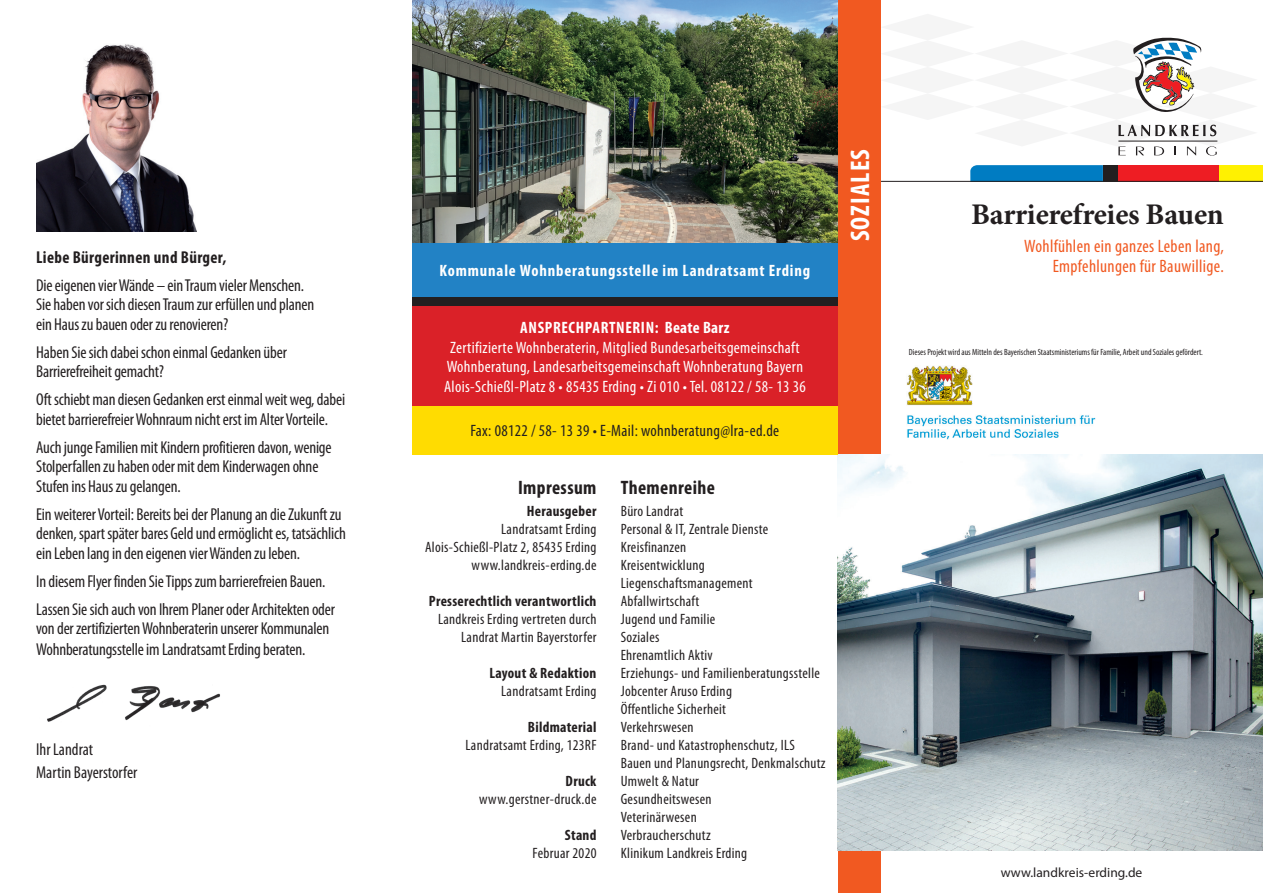
<style>
.page{position:relative;width:1263px;height:893px;background:#fff}
.page>*{position:absolute;margin:0;border:0;box-sizing:border-box;transform-origin:0 0}
.t1{font:700 30px "Minion Pro";letter-spacing:-.01em;color:#231f20}
.t2{font:700 condensed 27px "Myriad Pro";letter-spacing:.04em;color:#fff}
.t3{font:700 condensed 19.5px "Myriad Pro";letter-spacing:.02em;color:#231f20}
.t4{font:condensed 18px/19.5px "Myriad Pro";letter-spacing:.02em;color:#f15921;text-align:right}
.t5{font:condensed 17.25px/19.5px "Myriad Pro";letter-spacing:-.01em;color:#231f20}
.t6{font:700 condensed 17.25px "Myriad Pro";letter-spacing:.02em;color:#231f20}
.t7{font:condensed 16.5px/19.5px "Myriad Pro";letter-spacing:.02em;color:#fff;text-align:center}
.t8{font:700 condensed 16.5px "Myriad Pro";letter-spacing:.05em;color:#fff}
.t9{font:condensed 16.5px "Myriad Pro";letter-spacing:.02em;color:#231f20}
.t10{font:condensed 15px/18px "Myriad Pro";letter-spacing:.02em;color:#231f20;text-align:right}
.t11{font:700 condensed 15px "Myriad Pro";letter-spacing:.02em;color:#231f20}
.t12{font:13.5px "Myriad Pro";color:#231f20}
.t13{font:condensed 9px "Myriad Pro";color:#231f20}
</style>
<div class="page">
<svg style="left:970px;top:165px;width:133px;height:16px;background:#047dc1"></svg>
<div style="left:1218px;top:165px;width:45px;height:16px;background:#fff101"></div>
<div style="left:1117px;top:165px;width:102px;height:16px;background:#ee1d23"></div>
<div style="left:1103px;top:165px;width:14px;height:16px;background:#231f20"></div>
<svg style="left:880px;top:14px;width:338px;height:142px"></svg>
<hr style="left:877px;top:181px;width:386px;height:1px;background:#231f20">
<div style="left:838px;top:0;width:42px;height:893px;background:#f15921"></div>
<img style="left:47px;top:684px;width:173px;height:38px">
<img style="left:36px;top:44px;width:161px;height:187px">
<img style="left:838px;top:454px;width:425px;height:396px">
<img style="left:412px;top:0;width:426px;height:243px">
<div style="left:412px;top:306px;width:426px;height:100px;background:#da2128"></div>
<div style="left:412px;top:243px;width:426px;height:55px;background:#2282c5"></div>
<div style="left:412px;top:406px;width:426px;height:48px;background:#ffdc01"></div>
<div style="left:412px;top:298px;width:426px;height:8px;background:#231f20"></div>
<img style="left:907px;top:366px;width:189px;height:73px">
<p class="t6" style="left:36px;top:246px;width:192px">Liebe Bürgerinnen und Bürger,</p>
<p class="t5" style="left:36px;top:275px;width:280px">Die eigenen vier Wände – ein Traum vieler Menschen.<br>Sie haben vor sich diesen Traum zur erfüllen und planen ein Haus zu bauen oder zu renovieren?</p>
<p class="t5" style="left:36px;top:342px;width:252px">Haben Sie sich dabei schon einmal Gedanken über<br>Barrierefreiheit gemacht?</p>
<p class="t5" style="left:36px;top:390px;width:310px">Oft schiebt man diesen Gedanken erst einmal weit weg, dabei bietet barrierefreier Wohnraum nicht erst im Alter Vorteile.</p>
<p class="t5" style="left:36px;top:437px;width:297px">Auch junge Familien mit Kindern profitieren davon, wenige<br>Stolperfallen zu haben oder mit dem Kinderwagen ohne<br>Stufen ins Haus zu gelangen.</p>
<p class="t5" style="left:36px;top:504px;width:311px">Ein weiterer Vorteil: Bereits bei der Planung an die Zukunft zu denken, spart später bares Geld und ermöglicht es, tatsächlich ein Leben lang in den eigenen vier Wänden zu leben.</p>
<p class="t5" style="left:36px;top:567px;width:300px;line-height:28px">In diesem Flyer finden Sie Tipps zum barrierefreien Bauen.<br>Lassen Sie sich auch von Ihrem Planer oder Architekten oder</p>
<p class="t5" style="left:36px;top:618px;width:295px;line-height:21px">von der zertifizierten Wohnberaterin unserer Kommunalen<br>Wohnberatungsstelle im Landratsamt Erding beraten.</p>
<p class="t5" style="left:36px;top:737px;width:103px;line-height:23.7px">Ihr Landrat<br>Martin Bayerstorfer</p>
<p class="t8" style="left:440px;top:261px;width:372px">Kommunale Wohnberatungsstelle im Landratsamt Erding</p>
<p class="t8" style="left:520px;top:317px;width:211px">ANSPRECHPARTNERIN: Beate Barz</p>
<p class="t7" style="left:444px;top:337px;width:363px">Zertifizierte Wohnberaterin, Mitglied Bundesarbeitsgemeinschaft<br>Wohnberatung, Landesarbeitsgemeinschaft Wohnberatung Bayern<br>Alois-Schießl-Platz 8 • 85435 Erding • Zi 010 • Tel. 08122 / 58- 13 36</p>
<p class="t9" style="left:470px;top:421px;width:310px">Fax: 08122 / 58- 13 39 • E-Mail: wohnberatung@lra-ed.de</p>
<p class="t3" style="left:518px;top:475px;width:80px">Impressum</p>
<p class="t11" style="left:527px;top:502px;width:71px">Herausgeber</p>
<p class="t10" style="left:425px;top:520px;width:173px">Landratsamt Erding<br>Alois-Schießl-Platz 2, 85435 Erding www.landkreis-erding.de</p>
<p class="t11" style="left:429px;top:592px;width:169px">Presserechtlich verantwortlich</p>
<p class="t10" style="left:438px;top:610px;width:160px">Landkreis Erding vertreten durch<br>Landrat Martin Bayerstorfer</p>
<p class="t11" style="left:489px;top:664px;width:109px">Layout &amp; Redaktion</p>
<p class="t10" style="left:501px;top:682px;width:97px">Landratsamt Erding</p>
<p class="t11" style="left:528px;top:718px;width:70px">Bildmaterial</p>
<p class="t10" style="left:466px;top:736px;width:132px">Landratsamt Erding, 123RF</p>
<p class="t11" style="left:566px;top:772px;width:32px">Druck</p>
<p class="t10" style="left:479px;top:790px;width:119px">www.gerstner-druck.de</p>
<p class="t11" style="left:565px;top:826px;width:33px">Stand</p>
<p class="t10" style="left:533px;top:844px;width:65px">Februar 2020</p>
<p class="t3" style="left:621px;top:475px;width:96px">Themenreihe</p>
<p class="t10" style="left:621px;top:502px;width:206px;text-align:left">Büro Landrat<br>Personal &amp; IT, Zentrale Dienste<br>Kreisfinanzen<br>Kreisentwicklung<br>Liegenschaftsmanagement<br>Abfallwirtschaft<br>Jugend und Familie<br>Soziales<br>Ehrenamtlich Aktiv<br>Erziehungs- und Familienberatungsstelle<br>Jobcenter Aruso Erding<br>Öffentliche Sicherheit<br>Verkehrswesen<br>Brand- und Katastrophenschutz, ILS<br>Bauen und Planungsrecht, Denkmalschutz<br>Umwelt &amp; Natur<br>Gesundheitswesen<br>Veterinärwesen<br>Verbraucherschutz<br>Klinikum Landkreis Erding</p>
<h2 class="t2" style="left:843px;top:241px;width:94px;rotate:-90deg">SOZIALES</h2>
<h1 class="t1" style="left:971px;top:193px;width:254px">Barrierefreies Bauen</h1>
<p class="t4" style="left:1024px;top:236px;width:201px">Wohlfühlen ein ganzes Leben lang,<br>Empfehlungen für Bauwillige.</p>
<p class="t13" style="left:909px;top:347px;width:295px">Dieses Projekt wird aus Mitteln des Bayerischen Staatsministeriums für Familie, Arbeit und Soziales gefördert.</p>
<p class="t12" style="left:1001px;top:864px;width:143px">www.landkreis-erding.de</p>
</div>
